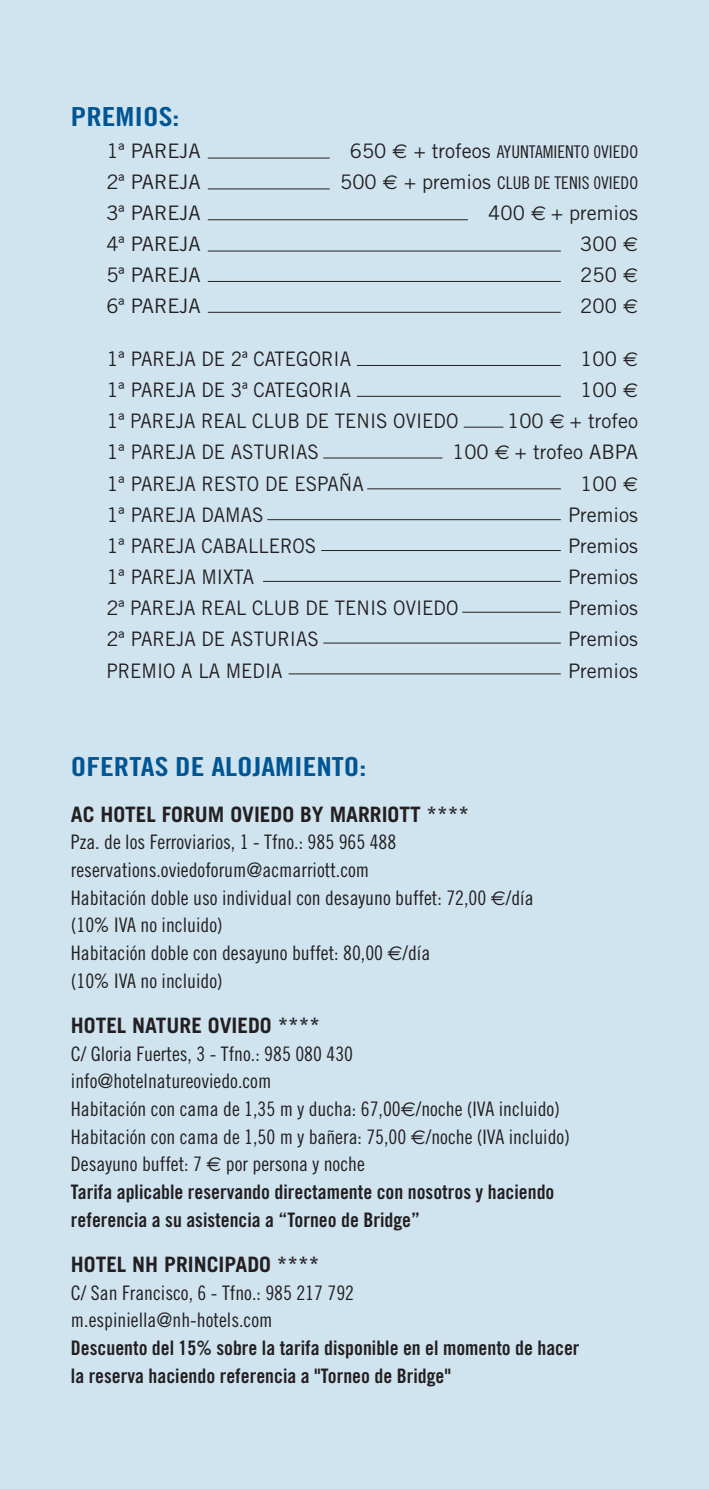
<style>
.page{position:relative;width:709px;height:1489px;background:#fff}
.page>*{position:absolute;margin:0;border:0;box-sizing:border-box;transform-origin:0 0}
.t1{font:26.25px "Trade Gothic Bold Cond Twenty";color:#005594;scale:1.18 1}
.t2{font:700 21.25px "Trade Gothic";color:#231f20}
.t3{font:20px/27.8px "Trade Gothic Cond Eighteen";color:#231f20}
.t4{font:20px "Trade Gothic";color:#231f20}
.t5{font:20px/27.8px "Trade Gothic Bold Cond Twenty";color:#231f20}
.t6{font:20px "Trade Gothic";color:#231f20;scale:.93 1}
.t7{font:17.5px "Trade Gothic Cond Eighteen";color:#231f20}
.s1{font-family:"Trade Gothic";font-size:20px}
.s2{font-family:"Euro Sans";font-size:20px}
.s3{font-family:"Euro Sans"}
</style>
<div class="page">
<div style="left:0;top:0;width:709px;height:1488px;background:#d0e4f0"></div>
<hr style="left:208px;top:250px;width:353px;height:1px;background:#231f20">
<hr style="left:208px;top:158px;width:122px;height:1px;background:#231f20">
<hr style="left:208px;top:188px;width:122px;height:1px;background:#231f20">
<hr style="left:208px;top:219px;width:260px;height:1px;background:#231f20">
<hr style="left:208px;top:281px;width:353px;height:1px;background:#231f20">
<hr style="left:208px;top:312px;width:353px;height:1px;background:#231f20">
<hr style="left:357px;top:365px;width:204px;height:1px;background:#231f20">
<hr style="left:357px;top:396px;width:204px;height:1px;background:#231f20">
<hr style="left:463px;top:427px;width:40px;height:1px;background:#231f20">
<hr style="left:323px;top:457px;width:119px;height:1px;background:#231f20">
<hr style="left:367px;top:488px;width:194px;height:1px;background:#231f20">
<hr style="left:267px;top:519px;width:294px;height:1px;background:#231f20">
<hr style="left:321px;top:550px;width:240px;height:1px;background:#231f20">
<hr style="left:263px;top:581px;width:298px;height:1px;background:#231f20">
<hr style="left:462px;top:611px;width:99px;height:1px;background:#231f20">
<hr style="left:323px;top:642px;width:238px;height:1px;background:#231f20">
<hr style="left:288px;top:673px;width:273px;height:1px;background:#231f20">
<h1 class="t1" style="left:71px;top:101px;width:93px">PREMIOS:</h1>
<p class="t4" style="left:106px;top:138px;width:96px">1ª PAREJA</p>
<p class="t7" style="left:350px;top:141px;width:290px"><span class="s1">650</span> <span class="s2">€</span> <span class="s1">+ trofeos</span> AYUNTAMIENTO 0VIEDO</p>
<p class="t4" style="left:106px;top:169px;width:96px">2ª PAREJA</p>
<p class="t7" style="left:340px;top:172px;width:299px"><span class="s1">500</span> <span class="s2">€</span> <span class="s1">+ premios</span> CLUB DE TENIS 0VIEDO</p>
<p class="t4" style="left:106px;top:201px;width:96px">3ª PAREJA</p>
<p class="t4" style="left:488px;top:201px;width:151px">400 <span class="s3">€</span> + premios</p>
<p class="t4" style="left:106px;top:232px;width:96px">4ª PAREJA</p>
<p class="t4" style="left:580px;top:232px;width:59px">300 <span class="s3">€</span></p>
<p class="t4" style="left:106px;top:263px;width:96px">5ª PAREJA</p>
<p class="t4" style="left:580px;top:263px;width:59px">250 <span class="s3">€</span></p>
<p class="t4" style="left:106px;top:294px;width:96px">6ª PAREJA</p>
<p class="t4" style="left:580px;top:294px;width:59px">200 <span class="s3">€</span></p>
<p class="t4" style="left:106px;top:346px;width:246px">1ª PAREJA DE 2ª CATEGORIA</p>
<p class="t4" style="left:580px;top:346px;width:59px">100 <span class="s3">€</span></p>
<p class="t4" style="left:106px;top:378px;width:246px">1ª PAREJA DE 3ª CATEGORIA</p>
<p class="t4" style="left:580px;top:378px;width:59px">100 <span class="s3">€</span></p>
<p class="t4" style="left:106px;top:409px;width:353px">1ª PAREJA REAL CLUB DE TENIS OVIEDO</p>
<p class="t4" style="left:507px;top:409px;width:132px">100 <span class="s3">€</span> + trofeo</p>
<p class="t4" style="left:106px;top:440px;width:214px">1ª PAREJA DE ASTURIAS</p>
<p class="t4" style="left:452px;top:440px;width:187px">100 <span class="s3">€</span> + trofeo ABPA</p>
<p class="t4" style="left:106px;top:471px;width:259px">1ª PAREJA RESTO DE ESPAÑA</p>
<p class="t4" style="left:580px;top:471px;width:59px">100 <span class="s3">€</span></p>
<p class="t4" style="left:106px;top:502px;width:159px">1ª PAREJA DAMAS</p>
<p class="t4" style="left:568px;top:502px;width:71px">Premios</p>
<p class="t4" style="left:106px;top:533px;width:211px">1ª PAREJA CABALLEROS</p>
<p class="t4" style="left:568px;top:533px;width:71px">Premios</p>
<p class="t4" style="left:106px;top:565px;width:149px">1ª PAREJA MIXTA</p>
<p class="t4" style="left:568px;top:565px;width:71px">Premios</p>
<p class="t4" style="left:106px;top:596px;width:353px">2ª PAREJA REAL CLUB DE TENIS OVIEDO</p>
<p class="t4" style="left:568px;top:596px;width:71px">Premios</p>
<p class="t4" style="left:106px;top:627px;width:214px">2ª PAREJA DE ASTURIAS</p>
<p class="t4" style="left:568px;top:627px;width:71px">Premios</p>
<p class="t6" style="left:106px;top:658px;width:191px">PREMIO A LA MEDIA</p>
<p class="t4" style="left:568px;top:658px;width:71px">Premios</p>
<h1 class="t1" style="left:71px;top:750px;width:252px">OFERTAS DE ALOJAMIENTO:</h1>
<p class="t2" style="left:71px;top:800px;width:400px">AC HOTEL FORUM OVIEDO BY MARRIOTT ****</p>
<p class="t3" style="left:71px;top:828px;width:464px">Pza. de los Ferroviarios, 1 - Tfno.: 985 965 488 reservations.oviedoforum@acmarriott.com<br>Habitación doble uso individual con desayuno buffet: 72,00 <span class="s3">E</span>/día (10% IVA no incluido)<br>Habitación doble con desayuno buffet: 80,00 <span class="s3">E</span>/día<br>(10% IVA no incluido)</p>
<p class="t2" style="left:71px;top:1012px;width:251px">HOTEL NATURE OVIEDO ****</p>
<p class="t3" style="left:71px;top:1039px;width:500px">C/ Gloria Fuertes, 3 - Tfno.: 985 080 430<br>info@hotelnatureoviedo.com<br>Habitación con cama de 1,35 m y ducha: 67,00<span class="s3">E</span>/noche (IVA incluido)<br>Habitación con cama de 1,50 m y bañera: 75,00 <span class="s3">E</span>/noche (IVA incluido)<br>Desayuno buffet: 7 <span class="s3">E</span> por persona y noche</p>
<p class="t5" style="left:71px;top:1177px;width:485px">Tarifa aplicable reservando directamente con nosotros y haciendo referencia a su asistencia a “Torneo de Bridge”</p>
<p class="t2" style="left:71px;top:1251px;width:250px">HOTEL NH PRINCIPADO ****</p>
<p class="t3" style="left:71px;top:1278px;width:285px">C/ San Francisco, 6 - Tfno.: 985 217 792 m.espiniella@nh-hotels.com</p>
<p class="t5" style="left:71px;top:1333px;width:510px">Descuento del 15% sobre la tarifa disponible en el momento de hacer la reserva haciendo referencia a "Torneo de Bridge"</p>
</div>
